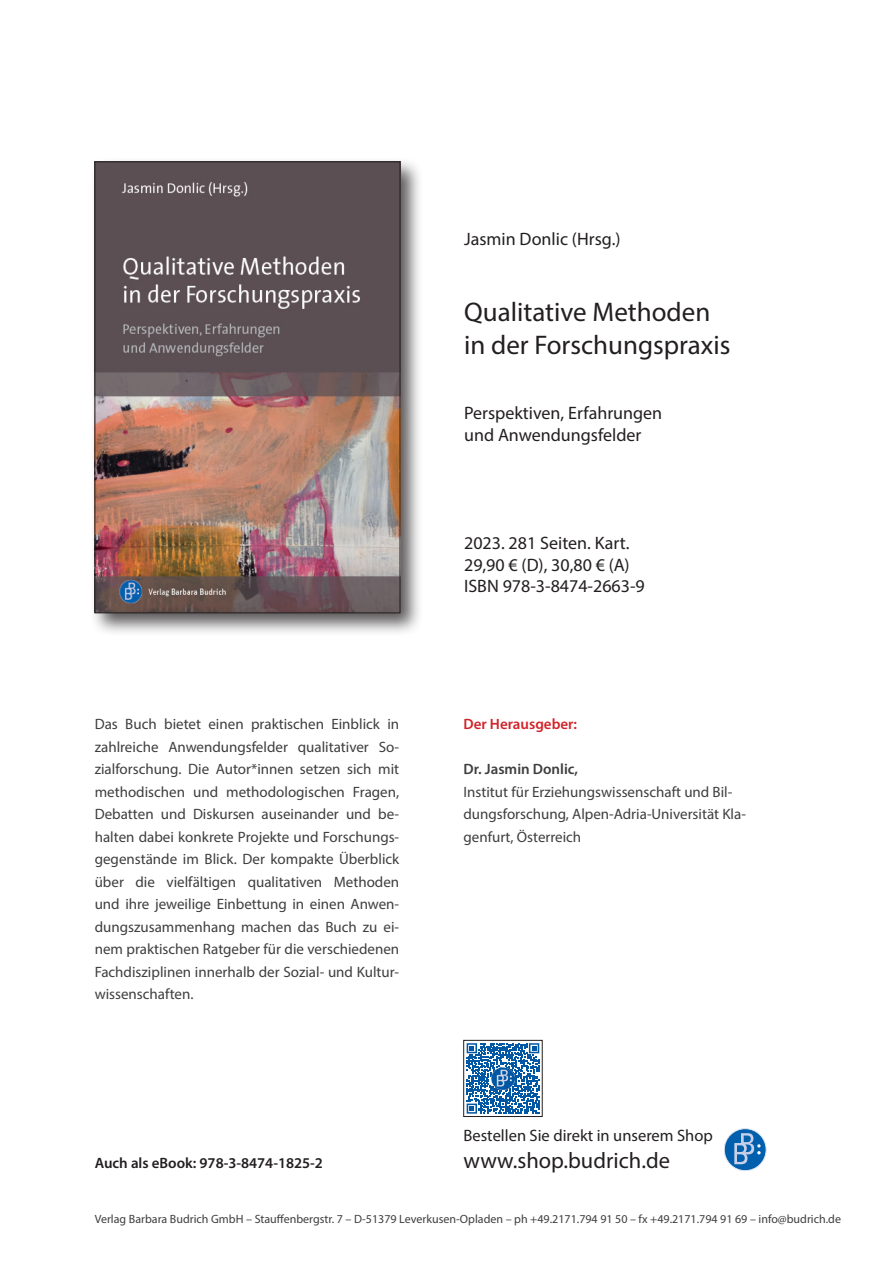
<style>
.page{position:relative;width:893px;height:1263px;background:#fff}
.page>*{position:absolute;margin:0;border:0;box-sizing:border-box;transform-origin:0 0}
.t1{font:27px "Myriad Pro";color:#231f20}
.t2{font:22.5px "Myriad Pro";color:#231f20}
.t3{font:18px "Myriad Pro";color:#231f20}
.t4{font:16.5px "Myriad Pro";color:#231f20}
.t5{font:15px/22.5px "Myriad Pro";color:#3e3e3f;text-align:justify}
.t6{font:600 15px "Myriad Pro";color:#231f20}
.t7{font:600 15px "Myriad Pro";color:#3e3e3f}
.t8{font:600 15px "Myriad Pro";color:#d1232a}
.t9{font:12px "Myriad Pro";color:#3e3e3f}
</style>
<div class="page">
<div style="left:89px;top:156px;width:334px;height:480px;background:#231f20;opacity:.75"></div>
<img style="left:97px;top:164px;width:301px;height:447px">
<div style="left:95px;top:162px;width:305px;height:451px;border:1px solid #231f20"></div>
<svg style="left:724px;top:1129px;width:42px;height:42px"></svg>
<div style="left:724px;top:1128px;width:42px;height:43px;border:1px solid #e0e6f3;border-radius:50%"></div>
<svg style="left:734px;top:1133px;width:27px;height:31px"></svg>
<svg style="left:466px;top:1043px;width:74px;height:71px"></svg>
<svg style="left:467px;top:1043px;width:72px;height:71px"></svg>
<img style="left:492px;top:1068px;width:22px;height:21px">
<div style="left:463px;top:1040px;width:79px;height:77px;border:1px solid #231f20"></div>
<p class="t3" style="left:464px;top:228px;width:158px">Jasmin Donlic (Hrsg.)</p>
<p class="t1" style="left:464px;top:296px;width:248px">Qualitative Methoden</p>
<p class="t1" style="left:464px;top:329px;width:268px">in der Forschungspraxis</p>
<p class="t3" style="left:464px;top:402px;width:200px">Perspektiven, Erfahrungen</p>
<p class="t3" style="left:464px;top:424px;width:179px">und Anwendungsfelder</p>
<p class="t5" style="left:95px;top:712px;width:306px">Das Buch bietet einen praktischen Einblick in zahlreiche Anwendungsfelder qualitativer So&shy;zialforschung. Die Autor*innen setzen sich mit methodischen und methodologischen Fragen, Debatten und Diskursen auseinander und be&shy;halten dabei konkrete Projekte und Forschungs&shy;gegenstände im Blick. Der kompakte Überblick über die vielfältigen qualitativen Methoden und ihre jeweilige Einbettung in einen Anwen&shy;dungszusammenhang machen das Buch zu ei&shy;nem praktischen Ratgeber für die verschiedenen Fachdisziplinen innerhalb der Sozial- und Kultur&shy;wissenschaften.</p>
<p class="t6" style="left:95px;top:1153px;width:230px">Auch als eBook: 978-3-8474-1825-2</p>
<p class="t3" style="left:464px;top:532px;width:167px">2023. 281 Seiten. Kart.</p>
<p class="t3" style="left:464px;top:553px;width:167px">29,90 € (D), 30,80 € (A)</p>
<p class="t3" style="left:464px;top:575px;width:182px">ISBN 978-3-8474-2663-9</p>
<p class="t8" style="left:463px;top:714px;width:115px">Der Herausgeber:</p>
<p class="t7" style="left:463px;top:759px;width:116px">Dr. Jasmin Donlic,</p>
<p class="t5" style="left:463px;top:780px;width:284px;text-align:left">Institut für Erziehungswissenschaft und Bil&shy;dungsforschung, Alpen-Adria-Universität Kla&shy;genfurt, Österreich</p>
<p class="t4" style="left:463px;top:1125px;width:251px">Bestellen Sie direkt in unserem Shop</p>
<p class="t2" style="left:463px;top:1146px;width:208px">www.shop.budrich.de</p>
<p class="t9" style="left:95px;top:1212px;width:748px">Verlag Barbara Budrich GmbH – Stauffenbergstr. 7 – D-51379 Leverkusen-Opladen – ph +49.2171.794 91 50 – fx +49.2171.794 91 69 – info@budrich.de</p>
</div>
